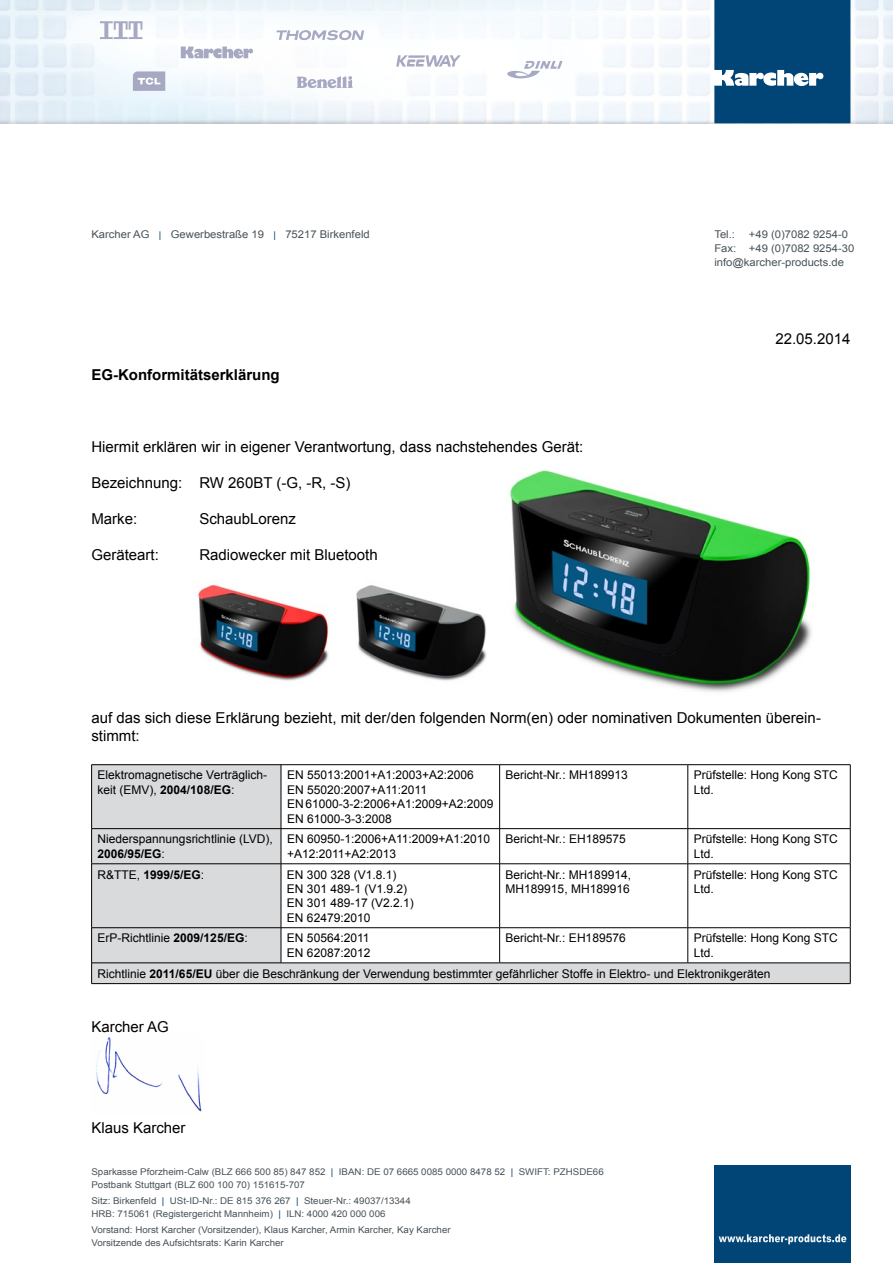
<style>
.page{position:relative;width:893px;height:1263px;background:#fff}
.page>*{position:absolute;margin:0;border:0;box-sizing:border-box;transform-origin:0 0}
.t1{font:15px/18px "Arial";color:#000}
.t2{font:700 15px "Arial";color:#000}
.t3{font:12px/14.4px "Arial";color:#000}
.t4{font:700 12px "Arial";color:#000}
.t5{font:10.65px/14px "Arial";color:#485258;scale:1.05 1}
.t6{font:9.3px/12.5px "Arial";color:#485258;scale:1.05 1}
.s1{font-size:9.3px;color:#004576}
.s2{font-weight:700}
.s3{font-weight:400}
.s4{color:#004576}
</style>
<div class="page">
<img style="left:0;top:0;width:893px;height:123px">
<svg style="left:396px;top:55px;width:65px;height:12px"></svg>
<svg style="left:296px;top:76px;width:57px;height:13px"></svg>
<svg style="left:100px;top:21px;width:42px;height:18px"></svg>
<svg style="left:181px;top:47px;width:72px;height:12px"></svg>
<svg style="left:714px;top:0;width:136px;height:123px;background:#145381"></svg>
<div style="left:714px;top:1165px;width:136px;height:98px;background:#004576"></div>
<svg style="left:719px;top:1234px;width:127px;height:10px"></svg>
<svg style="left:505px;top:61px;width:58px;height:18px"></svg>
<svg style="left:276px;top:30px;width:88px;height:10px"></svg>
<svg style="left:133px;top:71px;width:32px;height:20px"></svg>
<svg style="left:92px;top:765px;width:758px;height:218px"></svg>
<div style="left:92px;top:829px;width:189px;height:35px;background:#d9dadb"></div>
<div style="left:92px;top:928px;width:189px;height:35px;background:#d9dadb"></div>
<hr style="left:91px;top:764px;width:190px;height:1px;background:#000">
<hr style="left:91px;top:765px;width:1px;height:63px;background:#000">
<hr style="left:281px;top:764px;width:219px;height:1px;background:#000">
<hr style="left:281px;top:765px;width:1px;height:63px;background:#000">
<hr style="left:500px;top:764px;width:188px;height:1px;background:#000">
<hr style="left:499px;top:765px;width:1px;height:63px;background:#000">
<hr style="left:688px;top:764px;width:162px;height:1px;background:#000">
<hr style="left:688px;top:765px;width:1px;height:63px;background:#000">
<hr style="left:850px;top:765px;width:1px;height:63px;background:#000">
<hr style="left:91px;top:828px;width:190px;height:1px;background:#000">
<hr style="left:91px;top:829px;width:1px;height:34px;background:#000">
<hr style="left:281px;top:828px;width:219px;height:1px;background:#000">
<hr style="left:281px;top:829px;width:1px;height:34px;background:#000">
<hr style="left:500px;top:828px;width:188px;height:1px;background:#000">
<hr style="left:499px;top:829px;width:1px;height:34px;background:#000">
<hr style="left:688px;top:828px;width:162px;height:1px;background:#000">
<hr style="left:688px;top:829px;width:1px;height:34px;background:#000">
<hr style="left:850px;top:829px;width:1px;height:34px;background:#000">
<hr style="left:91px;top:863px;width:190px;height:1px;background:#000">
<hr style="left:91px;top:864px;width:1px;height:63px;background:#000">
<hr style="left:281px;top:863px;width:219px;height:1px;background:#000">
<hr style="left:281px;top:864px;width:1px;height:63px;background:#000">
<hr style="left:500px;top:863px;width:188px;height:1px;background:#000">
<hr style="left:499px;top:864px;width:1px;height:63px;background:#000">
<hr style="left:688px;top:863px;width:162px;height:1px;background:#000">
<hr style="left:688px;top:864px;width:1px;height:63px;background:#000">
<hr style="left:850px;top:864px;width:1px;height:63px;background:#000">
<hr style="left:91px;top:927px;width:190px;height:1px;background:#000">
<hr style="left:91px;top:928px;width:1px;height:35px;background:#000">
<hr style="left:281px;top:927px;width:219px;height:1px;background:#000">
<hr style="left:281px;top:928px;width:1px;height:35px;background:#000">
<hr style="left:500px;top:927px;width:188px;height:1px;background:#000">
<hr style="left:499px;top:928px;width:1px;height:35px;background:#000">
<hr style="left:688px;top:927px;width:162px;height:1px;background:#000">
<hr style="left:688px;top:928px;width:1px;height:35px;background:#000">
<hr style="left:850px;top:928px;width:1px;height:35px;background:#000">
<hr style="left:91px;top:962px;width:190px;height:1px;background:#000">
<svg style="left:91px;top:963px;width:1px;height:20px"></svg>
<hr style="left:281px;top:962px;width:219px;height:1px;background:#000">
<hr style="left:500px;top:962px;width:188px;height:1px;background:#000">
<hr style="left:688px;top:962px;width:162px;height:1px;background:#000">
<svg style="left:850px;top:963px;width:1px;height:20px"></svg>
<hr style="left:91px;top:983px;width:190px;height:1px;background:#000">
<hr style="left:281px;top:983px;width:219px;height:1px;background:#000">
<hr style="left:500px;top:983px;width:188px;height:1px;background:#000">
<hr style="left:688px;top:983px;width:162px;height:1px;background:#000">
<img style="left:96px;top:1037px;width:106px;height:75px">
<img style="left:510px;top:470px;width:301px;height:222px">
<img style="left:198px;top:584px;width:131px;height:97px">
<img style="left:356px;top:585px;width:130px;height:96px">
<p class="t5" style="left:91px;top:227px;width:267px">Karcher AG <span class="s1">|</span> Gewerbestraße 19 <span class="s1">|</span> 75217 Birkenfeld</p>
<p class="t5" style="left:714px;top:227px;width:21px">Tel.:</p>
<p class="t5" style="left:714px;top:227px;width:135px;text-indent:35px">+49 (0)7082 9254-0<br>Fax: +49 (0)7082 9254-30 info@karcher-products.de</p>
<p class="t2" style="left:91px;top:365px;width:190px">EG-Konformitätserklärung</p>
<p class="t1" style="left:91px;top:438px;width:493px">Hiermit erklären wir in eigener Verantwortung, dass nachstehendes Gerät:</p>
<p class="t1" style="left:91px;top:474px;width:261px">Bezeichnung: RW 260BT (-G, -R, -S)</p>
<p class="t1" style="left:91px;top:510px;width:47px">Marke:</p>
<p class="t1" style="left:199px;top:510px;width:98px">SchaubLorenz</p>
<p class="t1" style="left:91px;top:546px;width:69px">Geräteart:</p>
<p class="t1" style="left:199px;top:546px;width:180px">Radiowecker mit Bluetooth</p>
<p class="t1" style="left:775px;top:330px;width:77px">22.05.2014</p>
<p class="t1" style="left:91px;top:708px;width:731px">auf das sich diese Erklärung bezieht, mit der/den folgenden Norm(en) oder nominativen Dokumenten überein&shy;stimmt:</p>
<p class="t3" style="left:98px;top:768px;width:171px">Elektromagnetische Verträglich&shy;keit (EMV), <span class="s2">2004/108/EG</span>:</p>
<p class="t3" style="left:287px;top:768px;width:208px">EN 55013:2001+A1:2003+A2:2006<br>EN 55020:2007+A11:2011<br>EN 61000-3-2:2006+A1:2009+A2:2009<br>EN 61000-3-3:2008</p>
<p class="t3" style="left:506px;top:768px;width:124px">Bericht-Nr.: MH189913</p>
<p class="t3" style="left:694px;top:768px;width:146px">Prüfstelle: Hong Kong STC<br>Ltd.</p>
<p class="t3" style="left:98px;top:832px;width:177px">Niederspannungsrichtlinie (LVD),<br><span class="s2">2006/95/EG</span>:</p>
<p class="t3" style="left:287px;top:832px;width:205px">EN 60950-1:2006+A11:2009+A1:2010 +A12:2011+A2:2013</p>
<p class="t3" style="left:506px;top:832px;width:122px">Bericht-Nr.: EH189575</p>
<p class="t3" style="left:694px;top:832px;width:146px">Prüfstelle: Hong Kong STC<br>Ltd.</p>
<p class="t4" style="left:98px;top:866px;width:108px"><span class="s3">R&amp;TTE,</span> 1999/5/EG<span class="s3">:</span></p>
<p class="t3" style="left:287px;top:867px;width:128px">EN 300 328 (V1.8.1)<br>EN 301 489-1 (V1.9.2)<br>EN 301 489-17 (V2.2.1)<br>EN 62479:2010</p>
<p class="t3" style="left:506px;top:867px;width:127px">Bericht-Nr.: MH189914,<br>MH189915, MH189916</p>
<p class="t3" style="left:694px;top:867px;width:146px">Prüfstelle: Hong Kong STC<br>Ltd.</p>
<p class="t3" style="left:98px;top:931px;width:152px">ErP-Richtlinie <span class="s2">2009/125/EG</span>:</p>
<p class="t3" style="left:287px;top:931px;width:85px">EN 50564:2011<br>EN 62087:2012</p>
<p class="t3" style="left:506px;top:931px;width:122px">Bericht-Nr.: EH189576</p>
<p class="t3" style="left:694px;top:931px;width:146px">Prüfstelle: Hong Kong STC<br>Ltd.</p>
<p class="t3" style="left:98px;top:966px;width:674px">Richtlinie <span class="s2">2011/65/EU</span> über die Beschränkung der Verwendung bestimmter gefährlicher Stoffe in Elektro- und Elektronikgeräten</p>
<p class="t1" style="left:91px;top:1018px;width:79px">Karcher AG</p>
<p class="t1" style="left:91px;top:1119px;width:96px">Klaus Karcher</p>
<p class="t6" style="left:91px;top:1166px;width:489px">Sparkasse Pforzheim-Calw (BLZ 666 500 85) 847 852 <span class="s4">|</span> IBAN: DE 07 6665 0085 0000 8478 52 <span class="s4">|</span> SWIFT: PZHSDE66<br>Postbank Stuttgart (BLZ 600 100 70) 151615-707</p>
<p class="t6" style="left:91px;top:1195px;width:306px">Sitz: Birkenfeld <span class="s4">|</span> USt-ID-Nr.: DE 815 376 267 <span class="s4">|</span> Steuer-Nr.: 49037/13344<br>HRB: 715061 (Registergericht Mannheim) <span class="s4">|</span> ILN: 4000 420 000 006</p>
<p class="t6" style="left:91px;top:1223px;width:344px">Vorstand: Horst Karcher (Vorsitzender), Klaus Karcher, Armin Karcher, Kay Karcher<br>Vorsitzende des Aufsichtsrats: Karin Karcher</p>
</div>
